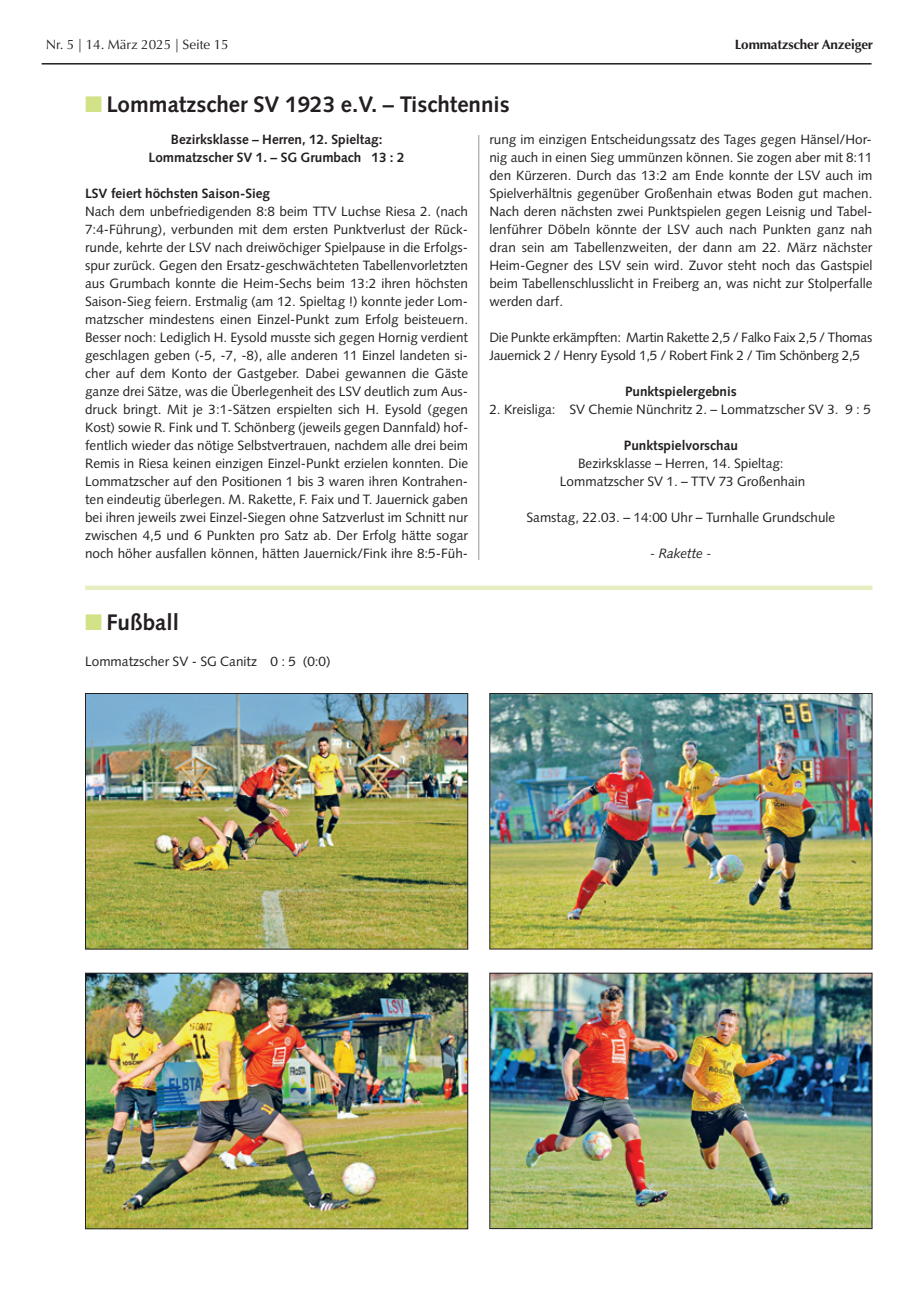
<style>
.page{position:relative;width:915px;height:1293px;background:#fff}
.page>*{position:absolute;margin:0;border:0;box-sizing:border-box;transform-origin:0 0}
.t1{font:700 22.5px "Syntax";color:#231f20}
.t2{font:13.5px/18px "Syntax";color:#231f20;text-align:justify}
.t3{font:700 13.5px/18px "Syntax";color:#231f20;text-align:center}
.t4{font:13.5px "Optima";color:#231f20}
.t5{font:700 13.5px "Optima";letter-spacing:-.01em;color:#231f20}
.t6{font:italic 13.5px "Syntax";color:#231f20}
.s1{color:#d2e287}
</style>
<div class="page">
<hr style="left:42px;top:63px;width:829px;height:2px;background:#231f20">
<div style="left:85px;top:585px;width:787px;height:5px;background:#e6efc1"></div>
<img style="left:87px;top:695px;width:379px;height:252px">
<div style="left:85px;top:693px;width:383px;height:256px;border:1px solid #231f20"></div>
<img style="left:87px;top:975px;width:379px;height:252px">
<div style="left:85px;top:973px;width:383px;height:256px;border:1px solid #231f20"></div>
<img style="left:491px;top:695px;width:379px;height:252px">
<div style="left:489px;top:693px;width:383px;height:256px;border:1px solid #231f20"></div>
<img style="left:491px;top:975px;width:379px;height:252px">
<div style="left:489px;top:973px;width:383px;height:256px;border:1px solid #231f20"></div>
<hr style="left:478px;top:135px;width:1px;height:425px;background:#939598">
<p class="t4" style="left:46px;top:39px;width:184px">Nr. 5 | 14. März 2025 | Seite 15</p>
<p class="t5" style="left:734px;top:36px;width:140px">Lommatzscher Anzeiger</p>
<h1 class="t1" style="left:85px;top:95px;width:426px"><span class="s1">■</span> Lommatzscher SV 1923 e.V. – Tischtennis</h1>
<p class="t3" style="left:148px;top:131px;width:257px">Bezirksklasse – Herren, 12. Spieltag:<br>Lommatzscher SV 1. – SG Grumbach 13 : 2</p>
<p class="t3" style="left:85px;top:185px;width:186px">LSV feiert höchsten Saison-Sieg</p>
<p class="t2" style="left:85px;top:203px;width:384px">Nach dem unbefriedigenden 8:8 beim TTV Luchse Riesa 2. (nach 7:4-Führung), verbunden mit dem ersten Punktverlust der Rück&shy;runde, kehrte der LSV nach dreiwöchiger Spielpause in die Erfolgs&shy;spur zurück. Gegen den Ersatz-geschwächteten Tabellenvorletzten aus Grumbach konnte die Heim-Sechs beim 13:2 ihren höchsten Saison-Sieg feiern. Erstmalig (am 12. Spieltag !) konnte jeder Lom&shy;matzscher mindestens einen Einzel-Punkt zum Erfolg beisteuern.<br>Besser noch: Lediglich H. Eysold musste sich gegen Hornig verdient geschlagen geben (-5, -7, -8), alle anderen 11 Einzel landeten si&shy;cher auf dem Konto der Gastgeber. Dabei gewannen die Gäste ganze drei Sätze, was die Überlegenheit des LSV deutlich zum Aus&shy;druck bringt. Mit je 3:1-Sätzen erspielten sich H. Eysold (gegen Kost) sowie R. Fink und T. Schönberg (jeweils gegen Dannfald) hof&shy;fentlich wieder das nötige Selbstvertrauen, nachdem alle drei beim Remis in Riesa keinen einzigen Einzel-Punkt erzielen konnten. Die Lommatzscher auf den Positionen 1 bis 3 waren ihren Kontrahen&shy;ten eindeutig überlegen. M. Rakette, F. Faix und T. Jauernick gaben bei ihren jeweils zwei Einzel-Siegen ohne Satzverlust im Schnitt nur zwischen 4,5 und 6 Punkten pro Satz ab. Der Erfolg hätte sogar noch höher ausfallen können, hätten Jauernick/Fink ihre 8:5-Füh-</p>
<p class="t2" style="left:489px;top:131px;width:384px">rung im einzigen Entscheidungssatz des Tages gegen Hänsel/Hor&shy;nig auch in einen Sieg ummünzen können. Sie zogen aber mit 8:11 den Kürzeren. Durch das 13:2 am Ende konnte der LSV auch im Spielverhältnis gegenüber Großenhain etwas Boden gut machen.<br>Nach deren nächsten zwei Punktspielen gegen Leisnig und Tabel&shy;lenführer Döbeln könnte der LSV auch nach Punkten ganz nah dran sein am Tabellenzweiten, der dann am 22. März nächster Heim-Gegner des LSV sein wird. Zuvor steht noch das Gastspiel beim Tabellenschlusslicht in Freiberg an, was nicht zur Stolperfalle werden darf.</p>
<p class="t2" style="left:489px;top:329px;width:384px">Die Punkte erkämpften: Martin Rakette 2,5 / Falko Faix 2,5 / Thomas<br>Jauernick 2 / Henry Eysold 1,5 / Robert Fink 2 / Tim Schönberg 2,5</p>
<p class="t3" style="left:624px;top:383px;width:113px">Punktspielergebnis</p>
<p class="t2" style="left:489px;top:401px;width:383px">2. Kreisliga: SV Chemie Nünchritz 2. – Lommatzscher SV 3. 9 : 5</p>
<p class="t3" style="left:623px;top:437px;width:115px">Punktspielvorschau</p>
<p class="t2" style="left:559px;top:455px;width:247px;text-align:center">Bezirksklasse – Herren, 14. Spieltag:<br>Lommatzscher SV 1. – TTV 73 Großenhain</p>
<p class="t2" style="left:526px;top:509px;width:310px">Samstag, 22.03. – 14:00 Uhr – Turnhalle Grundschule</p>
<p class="t6" style="left:650px;top:548px;width:63px">- Rakette -</p>
<h1 class="t1" style="left:85px;top:613px;width:95px"><span class="s1">■</span> Fußball</h1>
<p class="t2" style="left:85px;top:654px;width:247px">Lommatzscher SV - SG Canitz 0 : 5 (0:0)</p>
</div>
